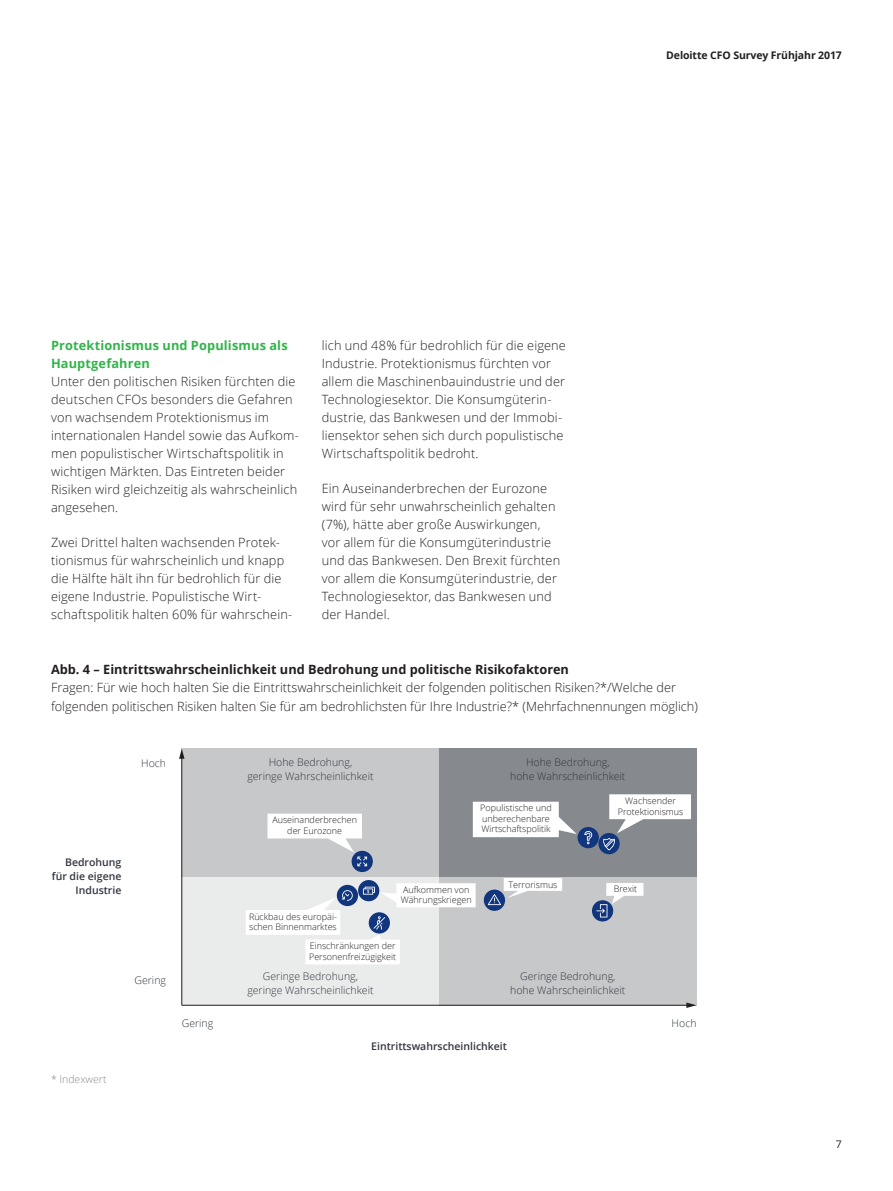
<style>
.page{position:relative;width:893px;height:1191px;background:#fff}
.page>*{position:absolute;margin:0;border:0;box-sizing:border-box;transform-origin:0 0}
.t1{font:300 12.75px/18px "Open Sans";letter-spacing:.01em;color:#231f20}
.t2{font:700 12.75px "Open Sans";color:#231f20}
.t3{font:700 12.75px/18px "Open Sans";letter-spacing:.01em;color:#31b44a}
.t4{font:300 10.5px/14.2px "Open Sans";color:#323640;text-align:center}
.t5{font:600 10.5px/14.2px "Open Sans";color:#323640;text-align:right}
.t6{font:700 10.5px "Open Sans";letter-spacing:-.01em;color:#231f20}
.t7{font:300 10.5px "Open Sans";color:#868a8e}
.t8{font:10.5px "Open Sans";color:#231f20}
.t9{font:300 9px/10.5px "Open Sans";color:#231f20}
</style>
<div class="page">
<div style="left:182px;top:877px;width:257px;height:128px;background:#eaeceb"></div>
<div style="left:439px;top:877px;width:257px;height:128px;background:#c7c8ca"></div>
<div style="left:182px;top:748px;width:257px;height:129px;background:#c7c8ca"></div>
<div style="left:439px;top:748px;width:257px;height:129px;background:#868a8e"></div>
<hr style="left:182px;top:1004px;width:506px;height:1px;background:#231f20">
<svg style="left:686px;top:1002px;width:10px;height:6px"></svg>
<hr style="left:181px;top:757px;width:1px;height:248px;background:#231f20">
<svg style="left:179px;top:748px;width:6px;height:11px"></svg>
<svg style="left:267px;top:813px;width:106px;height:59px"></svg>
<svg style="left:484px;top:878px;width:78px;height:33px"></svg>
<svg style="left:592px;top:883px;width:51px;height:38px"></svg>
<svg style="left:246px;top:880px;width:230px;height:84px"></svg>
<svg style="left:473px;top:794px;width:218px;height:60px"></svg>
<p class="t6" style="left:666px;top:48px;width:177px">Deloitte CFO Survey Frühjahr 2017</p>
<p class="t3" style="left:51px;top:336px;width:238px">Protektionismus und Populismus als<br>Hauptgefahren</p>
<p class="t1" style="left:51px;top:372px;width:249px">Unter den politischen Risiken fürchten die deutschen CFOs besonders die Gefahren von wachsendem Protektionismus im internationalen Handel sowie das Aufkom&shy;men populistischer Wirtschaftspolitik in wichtigen Märkten. Das Eintreten beider Risiken wird gleichzeitig als wahrscheinlich angesehen.</p>
<p class="t1" style="left:51px;top:533px;width:243px">Zwei Drittel halten wachsenden Protek&shy;tionismus für wahrscheinlich und knapp die Hälfte hält ihn für bedrohlich für die eigene Industrie. Populistische Wirt&shy;schaftspolitik halten 60% für wahrschein-</p>
<p class="t1" style="left:322px;top:336px;width:246px">lich und 48% für bedrohlich für die eigene Industrie. Protektionismus fürchten vor allem die Maschinenbauindustrie und der Technologiesektor. Die Konsumgüterin&shy;dustrie, das Bankwesen und der Immobi&shy;liensektor sehen sich durch populistische Wirtschaftspolitik bedroht.</p>
<p class="t1" style="left:322px;top:479px;width:240px">Ein Auseinanderbrechen der Eurozone wird für sehr unwahrscheinlich gehalten (7%), hätte aber große Auswirkungen, vor allem für die Konsumgüterindustrie und das Bankwesen. Den Brexit fürchten vor allem die Konsumgüterindustrie, der Technologiesektor, das Bankwesen und der Handel.</p>
<p class="t2" style="left:51px;top:661px;width:519px">Abb. 4 – Eintrittswahrscheinlichkeit und Bedrohung und politische Risikofaktoren</p>
<p class="t1" style="left:51px;top:678px;width:648px">Fragen: Für wie hoch halten Sie die Eintrittswahrscheinlichkeit der folgenden politischen Risiken?*/Welche der folgenden politischen Risiken halten Sie für am bedrohlichsten für Ihre Industrie?* (Mehrfachnennungen möglich)</p>
<p class="t4" style="left:141px;top:756px;width:26px">Hoch</p>
<p class="t5" style="left:52px;top:854px;width:71px">Bedrohung für die eigene<br>Industrie</p>
<p class="t4" style="left:135px;top:973px;width:33px">Gering</p>
<p class="t7" style="left:51px;top:1072px;width:57px">* Indexwert</p>
<p class="t4" style="left:247px;top:755px;width:128px">Hohe Bedrohung,<br>geringe Wahrscheinlichkeit</p>
<p class="t4" style="left:510px;top:755px;width:117px">Hohe Bedrohung,<br>hohe Wahrscheinlichkeit</p>
<p class="t9" style="left:272px;top:814px;width:86px;text-align:center">Auseinanderbrechen der Eurozone</p>
<p class="t9" style="left:618px;top:795px;width:67px;text-align:center">Wachsender<br>Protektionismus</p>
<p class="t9" style="left:480px;top:802px;width:73px">Populistische und unberechenbare<br>Wirtschaftspolitik</p>
<p class="t9" style="left:249px;top:911px;width:89px">Rückbau des europäi&shy;schen Binnenmarktes</p>
<p class="t9" style="left:401px;top:884px;width:72px">Aufkommen von<br>Währungskriegen</p>
<p class="t9" style="left:309px;top:940px;width:89px">Einschränkungen der<br>Personenfreizügigkeit</p>
<p class="t9" style="left:508px;top:878px;width:51px">Terrorismus</p>
<p class="t9" style="left:614px;top:883px;width:25px">Brexit</p>
<p class="t4" style="left:247px;top:968px;width:128px">Geringe Bedrohung, geringe Wahrscheinlichkeit</p>
<p class="t4" style="left:510px;top:968px;width:117px">Geringe Bedrohung, hohe Wahrscheinlichkeit</p>
<p class="t4" style="left:182px;top:1015px;width:33px">Gering</p>
<p class="t4" style="left:672px;top:1015px;width:26px">Hoch</p>
<p class="t5" style="left:371px;top:1038px;width:137px">Eintrittswahrscheinlichkeit</p>
<p class="t8" style="left:836px;top:1137px;width:8px">7</p>
</div>
